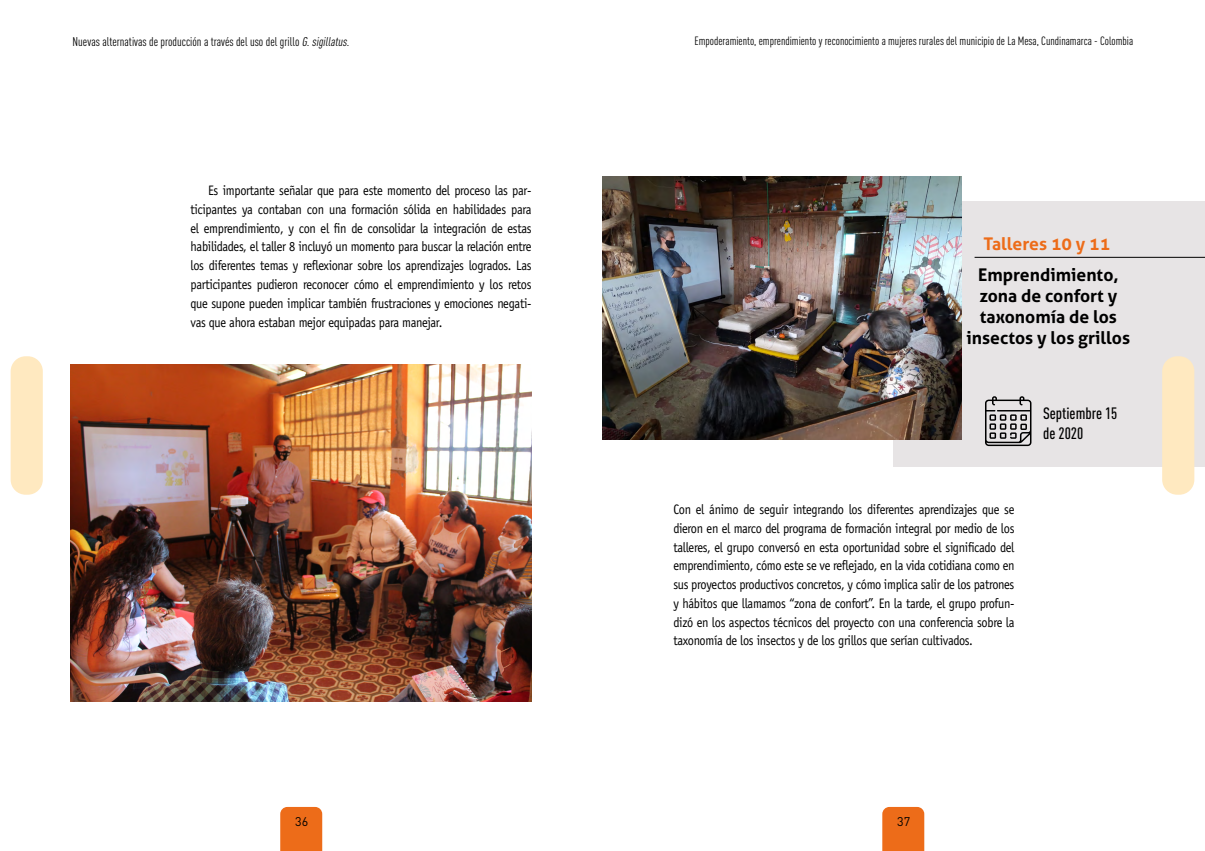
<style>
.page{position:relative;width:1205px;height:851px;background:#fff}
.page>*{position:absolute;margin:0;border:0;box-sizing:border-box;transform-origin:0 0}
.t1{font:700 17.5px/21px "Aller";color:#000;text-align:center}
.t2{font:700 17.5px "Aller";color:#ed6c19}
.t3{font:500 16.25px/19.5px "DIN Cond";color:#000}
.t4{font:13.75px/18.8px "Officina Sans Std";letter-spacing:-.025em;color:#000;text-align:justify;scale:.9 1}
.t5{font:condensed 12.5px "DIN";color:#000}
.t6{font:12.5px "DIN";color:#000}
.t7{font:condensed 11.88px "DIN";color:#000}
.s1{font-style:italic}
</style>
<div class="page">
<div style="left:882px;top:806px;width:42px;height:44px;background:#ed6c19"></div>
<div style="left:894px;top:201px;width:311px;height:266px;background:#e7e4e5"></div>
<img style="left:602px;top:176px;width:359px;height:263px">
<svg style="left:985px;top:396px;width:46px;height:50px"></svg>
<hr style="left:974px;top:257px;width:231px;height:1px;background:#000">
<div style="left:280px;top:806px;width:42px;height:44px;background:#ed6c19"></div>
<img style="left:71px;top:364px;width:460px;height:337px">
<div style="left:11px;top:356px;width:32px;height:138px;background:#ffe9c0;border-radius:15px"></div>
<div style="left:1162px;top:356px;width:32px;height:138px;background:#ffe9c0;border-radius:15px"></div>
<p class="t5" style="left:73px;top:34px;width:278px">Nuevas alternativas de producción a través del uso del grillo <span class="s1">G.sigillatus</span>.</p>
<p class="t4" style="left:190px;top:181px;width:380px;text-indent:18px">Es importante señalar que para este momento del proceso las par&shy;ticipantes ya contaban con una formación sólida en habilidades para el emprendimiento, y con el fin de consolidar la integración de estas habilidades, el taller 8 incluyó un momento para buscar la relación entre los diferentes temas y reflexionar sobre los aprendizajes logrados. Las participantes pudieron reconocer cómo el emprendimiento y los retos que supone pueden implicar también frustraciones y emociones negati&shy;vas que ahora estaban mejor equipadas para manejar.</p>
<p class="t6" style="left:295px;top:813px;width:15px">36</p>
<p class="t7" style="left:694px;top:34px;width:440px">Empoderamiento, emprendimiento y reconocimiento a mujeres rurales del municipio de La Mesa, Cundinamarca - Colombia</p>
<p class="t2" style="left:983px;top:233px;width:128px">Talleres 10 y 11</p>
<p class="t1" style="left:966px;top:264px;width:165px">Emprendimiento, zona de confort y taxonomía de los insectos y los grillos</p>
<p class="t4" style="left:673px;top:500px;width:380px">Con el ánimo de seguir integrando los diferentes aprendizajes que se dieron en el marco del programa de formación integral por medio de los talleres, el grupo conversó en esta oportunidad sobre el significado del emprendimiento, cómo este se ve reflejado, en la vida cotidiana como en sus proyectos productivos concretos, y cómo implica salir de los patrones y hábitos que llamamos “zona de confort”. En la tarde, el grupo profun&shy;dizó en los aspectos técnicos del proyecto con una conferencia sobre la taxonomía de los insectos y de los grillos que serían cultivados.</p>
<p class="t3" style="left:1043px;top:403px;width:76px">Septiembre 15 de 2020</p>
<p class="t6" style="left:897px;top:813px;width:15px">37</p>
</div>
